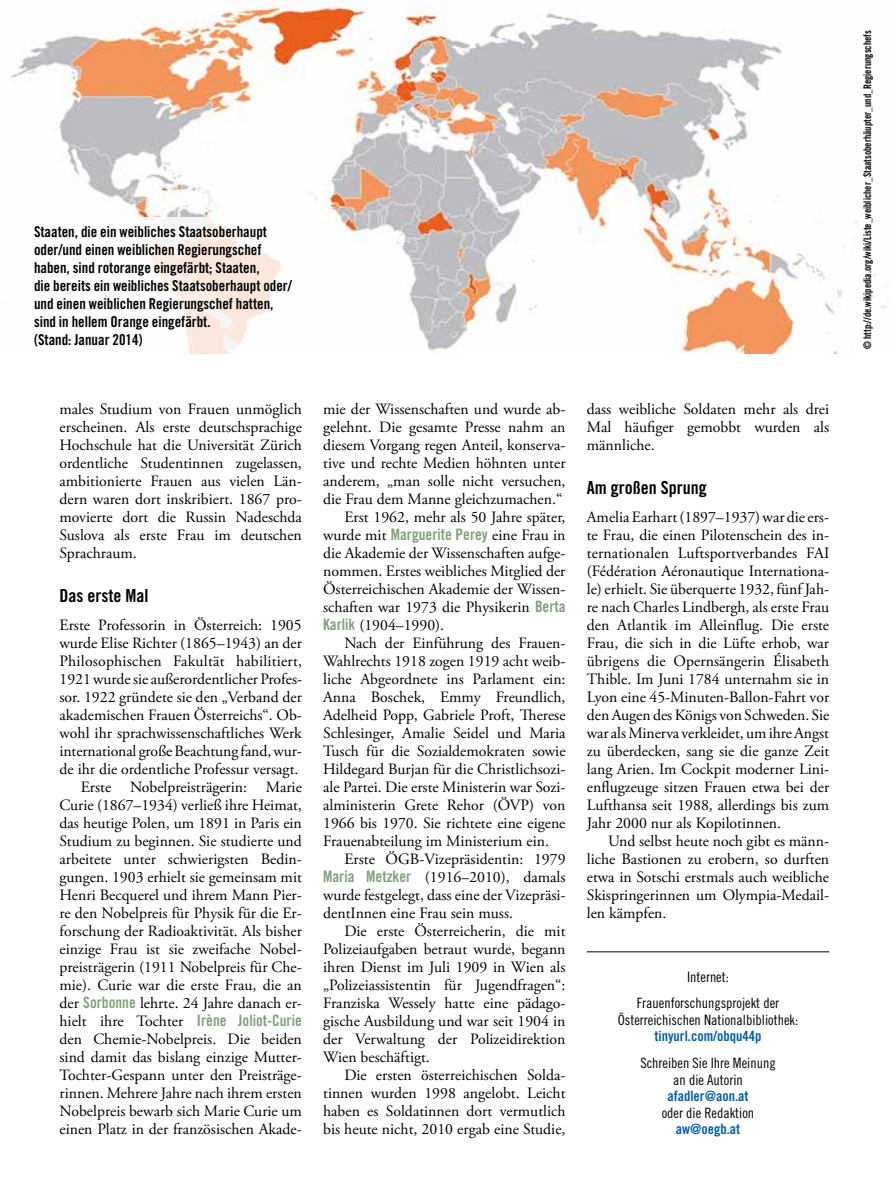
<style>
.page{position:relative;width:893px;height:1191px;background:#fff}
.page>*{position:absolute;margin:0;border:0;box-sizing:border-box;transform-origin:0 0}
.t1{font:18px "Trade Gothic Bold Cond Twenty";color:#000}
.t2{font:15.75px/18px "Adobe Garamond Pro";color:#000;text-align:justify}
.t3{font:15.75px "Trade Gothic Bold Cond Twenty";color:#809f7a}
.t4{font:15px/18px "Trade Gothic Bold Cond Twenty";color:#000}
.t5{font:14.25px/26.1px "Trade Gothic Cond Eighteen";color:#000;text-align:center}
.t6{font:14.25px "Trade Gothic Bold Cond Twenty";color:#005da9}
.t7{font:10.5px "Trade Gothic Bold Cond Twenty";color:#000;scale:.92 1}
.s1{font-family:"Trade Gothic Bold Cond Twenty";color:#809f7a}
.s2{font-family:"Adobe Garamond Pro";color:#000}
</style>
<div class="page">
<hr style="left:587px;top:951px;width:242px;height:1px;background:#000">
<img style="left:10px;top:0;width:876px;height:353px">
<svg style="left:10px;top:217px;width:292px;height:136px"></svg>
<p class="t4" style="left:34px;top:222px;width:259px">Staaten, die ein weibliches Staatsoberhaupt oder/und einen weiblichen Regierungschef haben, sind rotorange eingefärbt; Staaten,<br>die bereits ein weibliches Staatsoberhaupt oder/ und einen weiblichen Regierungschef hatten, sind in hellem Orange eingefärbt.<br>(Stand: Januar 2014)</p>
<p class="t2" style="left:60px;top:401px;width:244px">males Studium von Frauen unmöglich erscheinen. Als erste deutschsprachige Hochschule hat die Universität Zürich ordentliche Studentinnen zugelassen, ambitionierte Frauen aus vielen Län&shy;dern waren dort inskribiert. 1867 pro&shy;movierte dort die Russin Nadeschda Suslova als erste Frau im deutschen Sprachraum.</p>
<p class="t1" style="left:60px;top:584px;width:90px">Das erste Mal</p>
<p class="t2" style="left:60px;top:617px;width:244px;text-align:right">Erste Professorin in Österreich: 1905 wurde Elise Richter (1865–1943) an der Philosophischen Fakultät habilitiert, 1921 wurde sie außerordentlicher Profes&shy;sor. 1922 gründete sie den „Verband der akademischen Frauen Österreichs“. Ob&shy;wohl ihr sprachwissenschaftliches Werk international große Beachtung fand, wur&shy;de ihr die ordentliche Professur versagt.<br>Erste Nobelpreisträgerin: Marie Curie (1867–1934) verließ ihre Heimat, das heutige Polen, um 1891 in Paris ein Studium zu beginnen. Sie studierte und arbeitete unter schwierigsten Bedin&shy;gungen. 1903 erhielt sie gemeinsam mit Henri Becquerel und ihrem Mann Pier&shy;re den Nobelpreis für Physik für die Er&shy;forschung der Radioaktivität. Als bisher einzige Frau ist sie zweifache Nobel&shy;preisträgerin (1911 Nobelpreis für Che&shy;mie). Curie war die erste Frau, die an der <span class="s1">Sorbonne</span> lehrte. 24 Jahre danach er-</p>
<p class="t3" style="left:60px;top:1011px;width:244px"><span class="s2">hielt ihre Tochter</span> Irène Joliot-Curie</p>
<p class="t2" style="left:60px;top:1031px;width:244px">den Chemie-Nobelpreis. Die beiden sind damit das bislang einzige Mutter-Tochter-Gespann unter den Preisträge&shy;rinnen. Mehrere Jahre nach ihrem ersten Nobelpreis bewarb sich Marie Curie um einen Platz in der französischen Akade-</p>
<p class="t2" style="left:323px;top:401px;width:244px">mie der Wissenschaften und wurde ab-</p>
<p class="t2" style="left:323px;top:419px;width:244px">gelehnt. Die gesamte Presse nahm an</p>
<p class="t2" style="left:323px;top:437px;width:244px">diesem Vorgang regen Anteil, konserva-</p>
<p class="t2" style="left:323px;top:455px;width:244px">tive und rechte Medien höhnten unter</p>
<p class="t2" style="left:323px;top:473px;width:244px">anderem, „man solle nicht versuchen,</p>
<p class="t2" style="left:323px;top:491px;width:241px">die Frau dem Manne gleichzumachen.“</p>
<p class="t2" style="left:344px;top:509px;width:223px">Erst 1962, mehr als 50 Jahre später,</p>
<p class="t2" style="left:323px;top:527px;width:244px">wurde mit <span class="s1">Marguerite Perey</span> eine Frau in</p>
<p class="t2" style="left:323px;top:545px;width:244px">die Akademie der Wissenschaften aufge-</p>
<p class="t2" style="left:323px;top:563px;width:244px">nommen. Erstes weibliches Mitglied der</p>
<p class="t2" style="left:323px;top:581px;width:244px">Österreichischen Akademie der Wissen-</p>
<p class="t2" style="left:323px;top:599px;width:244px">schaften war 1973 die Physikerin <span class="s1">Berta</span></p>
<p class="t2" style="left:323px;top:617px;width:123px"><span class="s1">Karlik</span> (1904–1990).</p>
<p class="t2" style="left:344px;top:635px;width:223px">Nach der Einführung des Frauen-</p>
<p class="t2" style="left:323px;top:653px;width:244px">Wahlrechts 1918 zogen 1919 acht weib-</p>
<p class="t2" style="left:323px;top:671px;width:244px">liche Abgeordnete ins Parlament ein:</p>
<p class="t2" style="left:323px;top:689px;width:244px">Anna Boschek, Emmy Freundlich,</p>
<p class="t2" style="left:323px;top:707px;width:244px">Adelheid Popp, Gabriele Proft, Therese</p>
<p class="t2" style="left:323px;top:725px;width:244px">Schlesinger, Amalie Seidel und Maria</p>
<p class="t2" style="left:323px;top:743px;width:244px">Tusch für die Sozialdemokraten sowie</p>
<p class="t2" style="left:323px;top:761px;width:244px">Hildegard Burjan für die Christlichsozi-</p>
<p class="t2" style="left:323px;top:779px;width:244px">ale Partei. Die erste Ministerin war Sozi-</p>
<p class="t2" style="left:323px;top:797px;width:244px">alministerin Grete Rehor (ÖVP) von</p>
<p class="t2" style="left:323px;top:815px;width:244px">1966 bis 1970. Sie richtete eine eigene</p>
<p class="t2" style="left:323px;top:833px;width:227px">Frauenabteilung im Ministerium ein.</p>
<p class="t2" style="left:344px;top:851px;width:223px">Erste ÖGB-Vizepräsidentin: 1979</p>
<p class="t2" style="left:323px;top:869px;width:244px"><span class="s1">Maria Metzker</span> (1916–2010), damals</p>
<p class="t2" style="left:323px;top:887px;width:244px">wurde festgelegt, dass eine der Vizepräsi-</p>
<p class="t2" style="left:323px;top:905px;width:191px">dentInnen eine Frau sein muss.</p>
<p class="t2" style="left:344px;top:923px;width:223px">Die erste Österreicherin, die mit</p>
<p class="t2" style="left:323px;top:941px;width:244px">Polizeiaufgaben betraut wurde, begann</p>
<p class="t2" style="left:323px;top:959px;width:244px">ihren Dienst im Juli 1909 in Wien als</p>
<p class="t2" style="left:323px;top:977px;width:244px">„Polizeiassistentin für Jugendfragen“:</p>
<p class="t2" style="left:323px;top:995px;width:244px">Franziska Wessely hatte eine pädago-</p>
<p class="t2" style="left:323px;top:1013px;width:244px">gische Ausbildung und war seit 1904 in</p>
<p class="t2" style="left:323px;top:1031px;width:244px">der Verwaltung der Polizeidirektion</p>
<p class="t2" style="left:323px;top:1049px;width:108px">Wien beschäftigt.</p>
<p class="t2" style="left:344px;top:1067px;width:223px">Die ersten österreichischen Solda-</p>
<p class="t2" style="left:323px;top:1085px;width:244px">tinnen wurden 1998 angelobt. Leicht</p>
<p class="t2" style="left:323px;top:1103px;width:244px">haben es Soldatinnen dort vermutlich</p>
<p class="t2" style="left:323px;top:1121px;width:244px">bis heute nicht, 2010 ergab eine Studie,</p>
<p class="t2" style="left:587px;top:401px;width:244px">dass weibliche Soldaten mehr als drei Mal häufiger gemobbt wurden als männliche.</p>
<p class="t1" style="left:587px;top:476px;width:121px">Am großen Sprung</p>
<p class="t2" style="left:587px;top:509px;width:244px">Amelia Earhart (1897–1937) war die ers&shy;te Frau, die einen Pilotenschein des in&shy;ternationalen Luftsportverbandes FAI (Fédération Aéronautique Internationa&shy;le) erhielt. Sie überquerte 1932, fünf Jah&shy;re nach Charles Lindbergh, als erste Frau den Atlantik im Alleinflug. Die erste Frau, die sich in die Lüfte erhob, war übrigens die Opernsängerin Élisabeth Thible. Im Juni 1784 unternahm sie in Lyon eine 45-Minuten-Ballon-Fahrt vor den Augen des Königs von Schweden. Sie war als Minerva verkleidet, um ihre Angst zu überdecken, sang sie die ganze Zeit lang Arien. Im Cockpit moderner Lini&shy;enflugzeuge sitzen Frauen etwa bei der Lufthansa seit 1988, allerdings bis zum Jahr 2000 nur als Kopilotinnen.</p>
<p class="t2" style="left:587px;top:833px;width:244px;text-indent:21px">Und selbst heute noch gibt es männ&shy;liche Bastionen zu erobern, so durften etwa in Sotschi erstmals auch weibliche Skispringerinnen um Olympia-Medail&shy;len kämpfen.</p>
<p class="t5" style="left:637px;top:963px;width:144px">Internet:<br>Frauenforschungsprojekt der</p>
<p class="t5" style="left:618px;top:1006px;width:182px">Österreichischen Nationalbibliothek:</p>
<p class="t6" style="left:655px;top:1027px;width:108px">tinyurl.com/obqu44p</p>
<p class="t5" style="left:640px;top:1054px;width:137px;line-height:16.5px">Schreiben Sie Ihre Meinung an die Autorin</p>
<p class="t6" style="left:667px;top:1087px;width:83px">afadler@aon.at</p>
<p class="t5" style="left:662px;top:1099px;width:94px">oder die Redaktion</p>
<p class="t6" style="left:676px;top:1120px;width:66px">aw@oegb.at</p>
<p class="t7" style="left:861px;top:349px;width:347px;rotate:-90deg">© http://de.wikipedia.org/wiki/Liste_weiblicher_Staatsoberhäupter_und_Regierungschefs</p>
</div>
